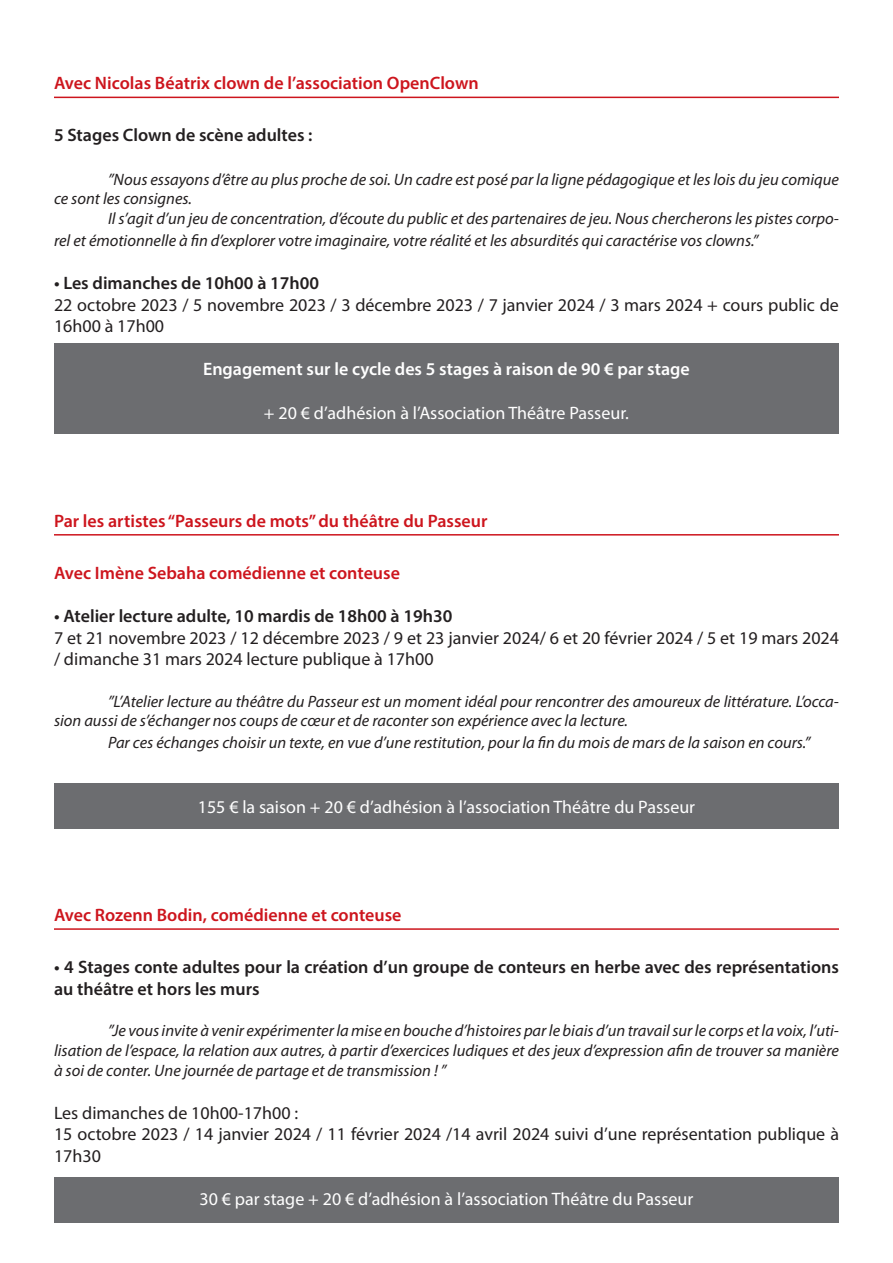
<style>
.page{position:relative;width:893px;height:1263px;background:#fff}
.page>*{position:absolute;margin:0;border:0;box-sizing:border-box;transform-origin:0 0}
.t1{font:18px/21.6px "Myriad Pro";color:#231f20}
.t2{font:600 18px/21.6px "Myriad Pro";color:#231f20}
.t3{font:600 18px "Myriad Pro";color:#cd151d}
.t4{font:18px "Myriad Pro";color:#fff}
.t5{font:600 18px "Myriad Pro";color:#fff}
.t6{font:italic 16.5px/19.8px "Myriad Pro";color:#231f20}
</style>
<div class="page">
<div style="left:54px;top:344px;width:785px;height:90px;background:#6c6d70"></div>
<div style="left:54px;top:783px;width:785px;height:46px;background:#6c6d70"></div>
<div style="left:54px;top:1177px;width:785px;height:46px;background:#6c6d70"></div>
<hr style="left:54px;top:97px;width:785px;height:1px;background:#cd151d">
<hr style="left:54px;top:534px;width:785px;height:2px;background:#cd151d">
<hr style="left:54px;top:928px;width:785px;height:2px;background:#cd151d">
<p class="t3" style="left:54px;top:72px;width:426px">Avec Nicolas Béatrix clown de l’association OpenClown</p>
<p class="t2" style="left:54px;top:124px;width:260px">5 Stages Clown de scène adultes :</p>
<p class="t6" style="left:54px;top:169px;width:786px;text-indent:54px">”Nous essayons d’être au plus proche de soi. Un cadre est posé par la ligne pédagogique et les lois du jeu comique ce sont les consignes.</p>
<p class="t6" style="left:54px;top:208px;width:786px;line-height:21.6px;text-indent:54px">Il s’agit d’un jeu de concentration, d’écoute du public et des partenaires de jeu. Nous chercherons les pistes corpo&shy;rel et émotionnelle à fin d’explorer votre imaginaire, votre réalité et les absurdités qui caractérise vos clowns.”</p>
<p class="t2" style="left:54px;top:272px;width:267px">• Les dimanches de 10h00 à 17h00</p>
<p class="t1" style="left:54px;top:294px;width:786px">22 octobre 2023 / 5 novembre 2023 / 3 décembre 2023 / 7 janvier 2024 / 3 mars 2024 + cours public de<br>16h00 à 17h00</p>
<p class="t5" style="left:203px;top:358px;width:488px">Engagement sur le cycle des 5 stages à raison de 90 € par stage</p>
<p class="t4" style="left:264px;top:403px;width:366px">+ 20 € d’adhésion à l’Association Théâtre Passeur.</p>
<p class="t3" style="left:54px;top:509px;width:435px">Par les artistes “Passeurs de mots” du théâtre du Passeur</p>
<p class="t3" style="left:54px;top:561px;width:347px">Avec Imène Sebaha comédienne et conteuse</p>
<p class="t2" style="left:54px;top:605px;width:400px">• Atelier lecture adulte, 10 mardis de 18h00 à 19h30</p>
<p class="t1" style="left:54px;top:627px;width:787px">7 et 21 novembre 2023 / 12 décembre 2023 / 9 et 23 janvier 2024/ 6 et 20 février 2024 / 5 et 19 mars 2024 / dimanche 31 mars 2024 lecture publique à 17h00</p>
<p class="t6" style="left:54px;top:691px;width:786px;text-indent:54px">”L’Atelier lecture au théâtre du Passeur est un moment idéal pour rencontrer des amoureux de littérature. L’occa&shy;sion aussi de s’échanger nos coups de cœur et de raconter son expérience avec la lecture.</p>
<p class="t6" style="left:108px;top:733px;width:704px">Par ces échanges choisir un texte, en vue d’une restitution, pour la fin du mois de mars de la saison en cours.”</p>
<p class="t4" style="left:198px;top:797px;width:499px">155 € la saison + 20 € d’adhésion à l’association Théâtre du Passeur</p>
<p class="t3" style="left:54px;top:903px;width:349px">Avec Rozenn Bodin, comédienne et conteuse</p>
<p class="t2" style="left:54px;top:956px;width:786px">• 4 Stages conte adultes pour la création d’un groupe de conteurs en herbe avec des représentations au théâtre et hors les murs</p>
<p class="t6" style="left:54px;top:1021px;width:787px;text-align:justify;text-indent:54px">”Je vous invite à venir expérimenter la mise en bouche d’histoires par le biais d’un travail sur le corps et la voix, l’uti&shy;lisation de l’espace, la relation aux autres, à partir d’exercices ludiques et des jeux d’expression afin de trouver sa manière à soi de conter. Une journée de partage et de transmission ! ”</p>
<p class="t1" style="left:54px;top:1102px;width:786px">Les dimanches de 10h00-17h00 :<br>15 octobre 2023 / 14 janvier 2024 / 11 février 2024 /14 avril 2024 suivi d’une représentation publique à<br>17h30</p>
<p class="t4" style="left:200px;top:1189px;width:495px">30 € par stage + 20 € d’adhésion à l’association Théâtre du Passeur</p>
</div>
